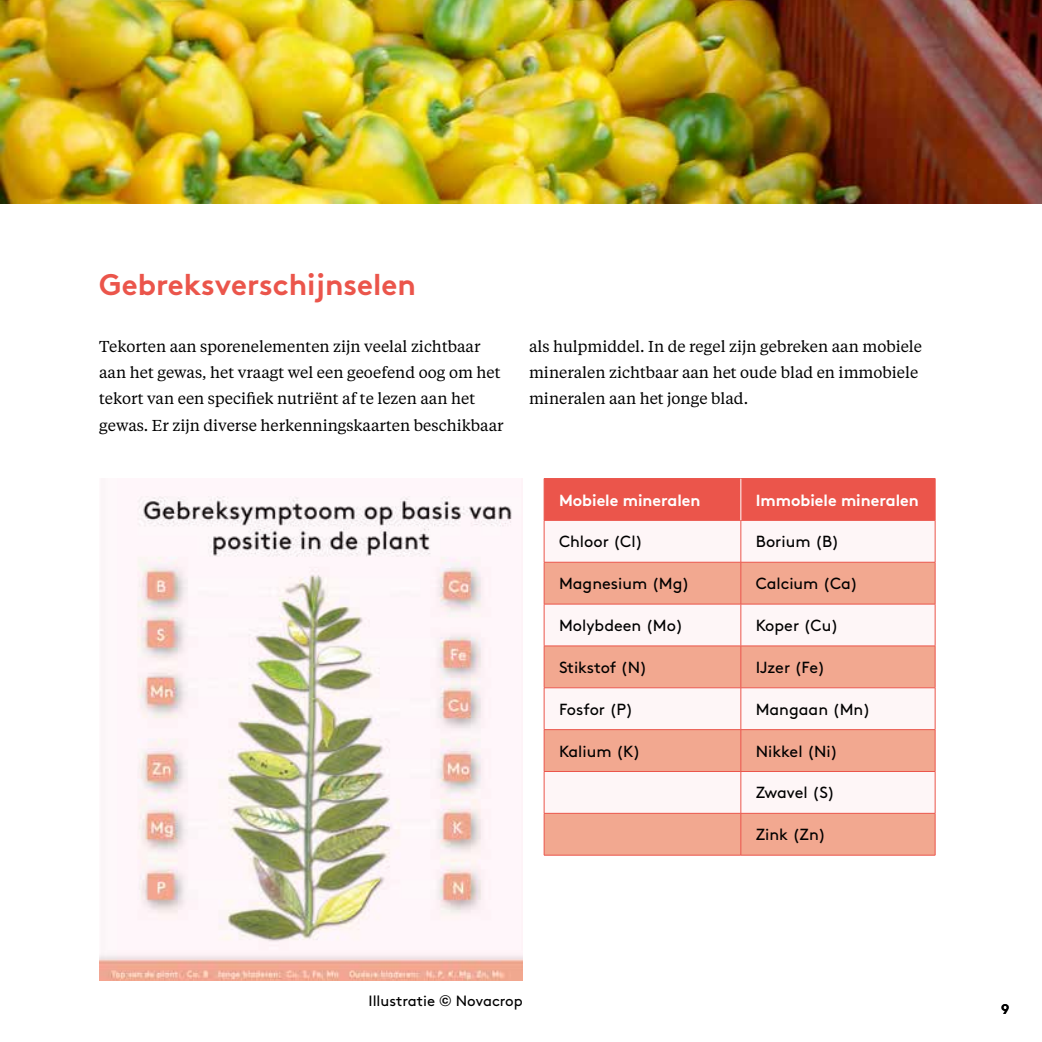
<style>
.page{position:relative;width:1042px;height:1042px;background:#fff}
.page>*{position:absolute;margin:0;border:0;box-sizing:border-box;transform-origin:0 0}
.t1{font:700 29.75px "Brown Pro";color:#eb554b}
.t2{font:16.1px "Brown Pro";color:#000}
.t3{font:700 16.1px "Brown Pro";color:#fff}
.t4{font:15.75px/26.2px "Tiempos Text";color:#000}
.t5{font:14.88px "Brown Pro";color:#000}
.t6{font:700 14px "Brown Pro";color:#000}
.s1{font-family:"Graphik";font-weight:500}
</style>
<div class="page">
<div style="left:545px;top:479px;width:390px;height:41px;background:#eb554b"></div>
<div style="left:545px;top:521px;width:390px;height:41px;background:#fef6f7"></div>
<svg style="left:545px;top:563px;width:390px;height:124px;fill:#f2a890"></svg>
<div style="left:545px;top:688px;width:390px;height:41px;background:#fef6f7"></div>
<svg style="left:545px;top:730px;width:390px;height:125px;fill:#f2a890"></svg>
<hr style="left:544px;top:478px;width:197px;height:1px;background:#eb554b">
<hr style="left:544px;top:479px;width:1px;height:41px;background:#eb554b">
<hr style="left:741px;top:478px;width:194px;height:1px;background:#eb554b">
<hr style="left:935px;top:479px;width:1px;height:41px;background:#eb554b">
<hr style="left:544px;top:520px;width:197px;height:1px;background:#eb554b">
<hr style="left:544px;top:520px;width:1px;height:42px;background:#eb554b">
<hr style="left:741px;top:520px;width:194px;height:1px;background:#eb554b">
<hr style="left:740px;top:520px;width:1px;height:42px;background:#eb554b">
<hr style="left:935px;top:520px;width:1px;height:42px;background:#eb554b">
<hr style="left:544px;top:562px;width:197px;height:1px;background:#eb554b">
<hr style="left:544px;top:562px;width:1px;height:42px;background:#eb554b">
<hr style="left:741px;top:562px;width:194px;height:1px;background:#eb554b">
<hr style="left:740px;top:562px;width:1px;height:42px;background:#eb554b">
<hr style="left:935px;top:562px;width:1px;height:42px;background:#eb554b">
<hr style="left:544px;top:604px;width:197px;height:1px;background:#eb554b">
<hr style="left:544px;top:604px;width:1px;height:42px;background:#eb554b">
<hr style="left:741px;top:604px;width:194px;height:1px;background:#eb554b">
<hr style="left:740px;top:604px;width:1px;height:42px;background:#eb554b">
<hr style="left:935px;top:604px;width:1px;height:42px;background:#eb554b">
<hr style="left:544px;top:645px;width:197px;height:1px;background:#eb554b">
<hr style="left:544px;top:646px;width:1px;height:41px;background:#eb554b">
<hr style="left:741px;top:645px;width:194px;height:1px;background:#eb554b">
<hr style="left:740px;top:646px;width:1px;height:41px;background:#eb554b">
<hr style="left:935px;top:646px;width:1px;height:41px;background:#eb554b">
<hr style="left:544px;top:687px;width:197px;height:1px;background:#eb554b">
<hr style="left:544px;top:688px;width:1px;height:41px;background:#eb554b">
<hr style="left:741px;top:687px;width:194px;height:1px;background:#eb554b">
<hr style="left:740px;top:688px;width:1px;height:41px;background:#eb554b">
<hr style="left:935px;top:688px;width:1px;height:41px;background:#eb554b">
<hr style="left:544px;top:729px;width:197px;height:1px;background:#eb554b">
<hr style="left:544px;top:730px;width:1px;height:41px;background:#eb554b">
<hr style="left:741px;top:729px;width:194px;height:1px;background:#eb554b">
<hr style="left:740px;top:730px;width:1px;height:41px;background:#eb554b">
<hr style="left:935px;top:730px;width:1px;height:41px;background:#eb554b">
<hr style="left:544px;top:771px;width:197px;height:1px;background:#eb554b">
<hr style="left:544px;top:772px;width:1px;height:41px;background:#eb554b">
<hr style="left:741px;top:771px;width:194px;height:1px;background:#eb554b">
<hr style="left:740px;top:772px;width:1px;height:41px;background:#eb554b">
<hr style="left:935px;top:772px;width:1px;height:41px;background:#eb554b">
<hr style="left:544px;top:813px;width:197px;height:1px;background:#eb554b">
<hr style="left:544px;top:813px;width:1px;height:42px;background:#eb554b">
<hr style="left:544px;top:855px;width:197px;height:1px;background:#eb554b">
<hr style="left:741px;top:813px;width:194px;height:1px;background:#eb554b">
<hr style="left:740px;top:813px;width:1px;height:42px;background:#eb554b">
<hr style="left:935px;top:813px;width:1px;height:42px;background:#eb554b">
<hr style="left:741px;top:855px;width:194px;height:1px;background:#eb554b">
<hr style="left:740px;top:479px;width:1px;height:41px;background:#fff">
<img style="left:1px;top:0;width:1041px;height:203px">
<img style="left:0;top:0;width:1px;height:203px">
<img style="left:99px;top:478px;width:424px;height:502px">
<h1 class="t1" style="left:99px;top:261px;width:318px">Gebreksverschijnselen</h1>
<p class="t4" style="left:99px;top:332px;width:406px">Tekorten aan sporenelementen zijn veelal zichtbaar aan het gewas, het vraagt wel een geoefend oog om het tekort van een specifiek nutriënt af te lezen aan het gewas. Er zijn diverse herkenningskaarten beschikbaar</p>
<p class="t4" style="left:529px;top:332px;width:395px">als hulpmiddel. In de regel zijn gebreken aan mobiele mineralen zichtbaar aan het oude blad en immobiele mineralen aan het jonge blad.</p>
<p class="t3" style="left:559px;top:487px;width:143px">Mobiele mineralen</p>
<p class="t3" style="left:756px;top:487px;width:165px">Immobiele mineralen</p>
<p class="t2" style="left:559px;top:529px;width:85px">Chloor (Cl)</p>
<p class="t2" style="left:756px;top:529px;width:85px">Borium (B)</p>
<p class="t2" style="left:559px;top:571px;width:132px">Magnesium (Mg)</p>
<p class="t2" style="left:756px;top:571px;width:104px">Calcium (Ca)</p>
<p class="t2" style="left:559px;top:613px;width:126px">Molybdeen (Mo)</p>
<p class="t2" style="left:756px;top:613px;width:84px">Koper (Cu)</p>
<p class="t2" style="left:559px;top:655px;width:90px">Stikstof (N)</p>
<p class="t2" style="left:756px;top:655px;width:71px">IJzer (Fe)</p>
<p class="t2" style="left:559px;top:697px;width:76px">Fosfor (P)</p>
<p class="t2" style="left:756px;top:697px;width:116px">Mangaan (Mn)</p>
<p class="t2" style="left:559px;top:739px;width:83px">Kalium (K)</p>
<p class="t2" style="left:756px;top:739px;width:84px">Nikkel (Ni)</p>
<p class="t2" style="left:756px;top:780px;width:81px">Zwavel (S)</p>
<p class="t2" style="left:756px;top:822px;width:72px">Zink (Zn)</p>
<p class="t5" style="left:368px;top:989px;width:156px">Illustratie <span class="s1">©</span> Novacrop</p>
<p class="t6" style="left:1001px;top:998px;width:10px">9</p>
</div>
